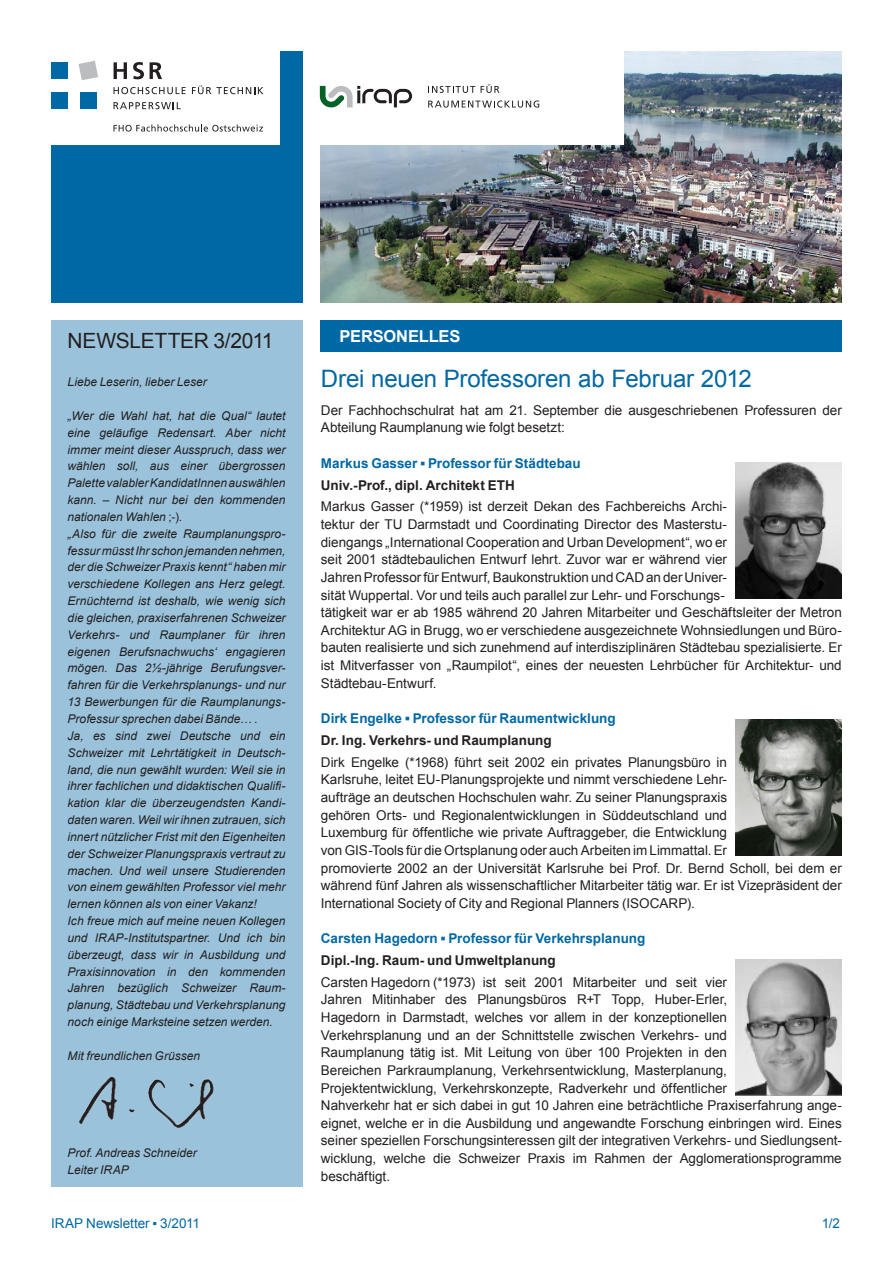
<style>
.page{position:relative;width:893px;height:1263px;background:#fff}
.page>*{position:absolute;margin:0;border:0;box-sizing:border-box;transform-origin:0 0}
.Überschrift_1{font:24px "Arial";letter-spacing:-.005em;color:#0068a5}
.Überschrift_2{font:21px "Arial";letter-spacing:-.015em;color:#231f20}
.t1{font:700 16.5px "Arial";letter-spacing:-.015em;color:#fff}
.Lauftext{font:13.5px/17.7px "Arial";letter-spacing:-.005em;color:#231f20;text-align:justify}
.Einleitung{font:700 13.5px "Arial";letter-spacing:.005em;color:#0068a5}
.Einleitung-2{font:700 13.5px "Arial";color:#231f20}
.Fusszeile{font:13.5px "Arial";color:#0068a5}
.Editorial{font:italic 12px/16.8px "Arial";color:#231f20;text-align:justify}
.s1{font-style:normal}
</style>
<div class="page">
<img style="left:321px;top:51px;width:521px;height:251px">
<div style="left:51px;top:51px;width:251px;height:251px;background:#0068a5"></div>
<div style="left:6px;top:49px;width:274px;height:96px;background:#fff"></div>
<div style="left:51px;top:62px;width:17px;height:17px;background:#0068a5"></div>
<div style="left:51px;top:92px;width:17px;height:17px;background:#0068a5"></div>
<div style="left:80px;top:92px;width:17px;height:17px;background:#0068a5"></div>
<svg style="left:79px;top:61px;width:19px;height:19px"></svg>
<svg style="left:113px;top:124px;width:150px;height:8px"></svg>
<svg style="left:114px;top:62px;width:13px;height:17px"></svg>
<svg style="left:133px;top:62px;width:11px;height:17px"></svg>
<svg style="left:150px;top:62px;width:12px;height:17px"></svg>
<svg style="left:114px;top:87px;width:72px;height:7px"></svg>
<svg style="left:192px;top:85px;width:71px;height:9px"></svg>
<svg style="left:114px;top:102px;width:67px;height:7px"></svg>
<div style="left:320px;top:49px;width:303px;height:96px;background:#fff"></div>
<svg style="left:428px;top:86px;width:47px;height:7px"></svg>
<svg style="left:481px;top:84px;width:18px;height:9px"></svg>
<svg style="left:428px;top:100px;width:111px;height:8px"></svg>
<svg style="left:320px;top:85px;width:92px;height:23px"></svg>
<div style="left:51px;top:320px;width:251px;height:866px;background:#9ac3db"></div>
<img style="left:78px;top:1076px;width:136px;height:52px">
<div style="left:321px;top:320px;width:521px;height:32px;background:#0068a5"></div>
<img style="left:735px;top:462px;width:107px;height:136px">
<img style="left:735px;top:720px;width:107px;height:136px">
<img style="left:735px;top:959px;width:107px;height:136px">
<p class="Überschrift_2" style="left:68px;top:327px;width:208px">NEWSLETTER 3/2011</p>
<p class="Editorial" style="left:68px;top:374px;width:141px">Liebe Leserin, lieber Leser</p>
<p class="Editorial" style="left:68px;top:407px;width:219px">„Wer die Wahl hat, hat die Qual“ lautet eine geläufige Redensart. Aber nicht immer meint dieser Ausspruch, dass wer wählen soll, aus einer übergrossen Palette valabler KandidatInnen auswählen kann. – Nicht nur bei den kommenden nationalen Wahlen <span class="s1">;-)</span>.</p>
<p class="Editorial" style="left:68px;top:525px;width:219px">„Also für die zweite Raumplanungspro&shy;fessur müsst Ihr schon jemanden nehmen, der die Schweizer Praxis kennt“ haben mir verschiedene Kollegen ans Herz gelegt.<br>Ernüchternd ist deshalb, wie wenig sich die gleichen, praxiserfahrenen Schweizer Verkehrs- und Raumplaner für ihren eigenen Berufsnachwuchs‘ engagieren mögen. Das 2½-jährige Berufungsver&shy;fahren für die Verkehrsplanungs- und nur 13 Bewerbungen für die Raumplanungs-Professur sprechen dabei Bände… .</p>
<p class="Editorial" style="left:68px;top:727px;width:220px">Ja, es sind zwei Deutsche und ein Schweizer mit Lehrtätigkeit in Deutsch&shy;land, die nun gewählt wurden: Weil sie in ihrer fachlichen und didaktischen Qualifi&shy;kation klar die überzeugendsten Kandi&shy;daten waren. Weil wir ihnen zutrauen, sich innert nützlicher Frist mit den Eigenheiten der Schweizer Planungspraxis vertraut zu machen. Und weil unsere Studierenden von einem gewählten Professor viel mehr lernen können als von einer Vakanz!</p>
<p class="Editorial" style="left:68px;top:913px;width:219px">Ich freue mich auf meine neuen Kollegen und IRAP-Institutspartner. Und ich bin überzeugt, dass wir in Ausbildung und Praxisinnovation in den kommenden Jahren bezüglich Schweizer Raum&shy;planung, Städtebau und Verkehrsplanung noch einige Marksteine setzen werden.</p>
<p class="Editorial" style="left:68px;top:1047px;width:134px">Mit freundlichen Grüssen</p>
<p class="Editorial" style="left:68px;top:1144px;width:131px">Prof. Andreas Schneider</p>
<p class="Editorial" style="left:68px;top:1161px;width:63px">Leiter IRAP</p>
<p class="t1" style="left:340px;top:325px;width:122px">PERSONELLES</p>
<p class="Überschrift_1" style="left:321px;top:363px;width:432px">Drei neuen Professoren ab Februar 2012</p>
<p class="Lauftext" style="left:321px;top:401px;width:522px">Der Fachhochschulrat hat am 21. September die ausgeschriebenen Professuren der<br>Abteilung Raumplanung wie folgt besetzt:</p>
<p class="Einleitung" style="left:321px;top:454px;width:261px">Markus Gasser ▪ Professor für Städtebau</p>
<p class="Einleitung-2" style="left:321px;top:476px;width:195px">Univ.-Prof., dipl. Architekt ETH</p>
<p class="Lauftext" style="left:321px;top:498px;width:408px">Markus Gasser (*1959) ist derzeit Dekan des Fachbereichs Archi&shy;tektur der TU Darmstadt und Coordinating Director des Masterstu&shy;diengangs „International Cooperation and Urban Development“, wo er seit 2001 städtebaulichen Entwurf lehrt. Zuvor war er während vier Jahren Professor für Entwurf, Baukonstruktion und CAD an der Univer&shy;sität Wuppertal. Vor und teils auch parallel zur Lehr- und Forschungs-</p>
<p class="Lauftext" style="left:321px;top:604px;width:523px">tätigkeit war er ab 1985 während 20 Jahren Mitarbeiter und Geschäftsleiter der Metron Architektur AG in Brugg, wo er verschiedene ausgezeichnete Wohnsiedlungen und Büro&shy;bauten realisierte und sich zunehmend auf interdisziplinären Städtebau spezialisierte. Er ist Mitverfasser von „Raumpilot“, eines der neuesten Lehrbücher für Architektur- und Städtebau-Entwurf.</p>
<p class="Einleitung" style="left:321px;top:709px;width:296px">Dirk Engelke ▪ Professor für Raumentwicklung</p>
<p class="Einleitung-2" style="left:321px;top:731px;width:232px">Dr. Ing. Verkehrs- und Raumplanung</p>
<p class="Lauftext" style="left:321px;top:753px;width:408px">Dirk Engelke (*1968) führt seit 2002 ein privates Planungsbüro in Karlsruhe, leitet EU-Planungsprojekte und nimmt verschiedene Lehr&shy;aufträge an deutschen Hochschulen wahr. Zu seiner Planungspraxis gehören Orts- und Regionalentwicklungen in Süddeutschland und Luxemburg für öffentliche wie private Auftraggeber, die Entwicklung von GIS-Tools für die Ortsplanung oder auch Arbeiten im Limmattal. Er</p>
<p class="Lauftext" style="left:321px;top:859px;width:522px">promovierte 2002 an der Universität Karlsruhe bei Prof. Dr. Bernd Scholl, bei dem er während fünf Jahren als wissenschaftlicher Mitarbeiter tätig war. Er ist Vizepräsident der International Society of City and Regional Planners (ISOCARP).</p>
<p class="Einleitung" style="left:321px;top:929px;width:326px">Carsten Hagedorn ▪ Professor für Verkehrsplanung</p>
<p class="Einleitung-2" style="left:321px;top:951px;width:236px">Dipl.-Ing. Raum- und Umweltplanung</p>
<p class="Lauftext" style="left:321px;top:973px;width:408px">Carsten Hagedorn (*1973) ist seit 2001 Mitarbeiter und seit vier Jahren Mitinhaber des Planungsbüros R+T Topp, Huber-Erler, Hagedorn in Darmstadt, welches vor allem in der konzeptionellen Verkehrsplanung und an der Schnittstelle zwischen Verkehrs- und Raumplanung tätig ist. Mit Leitung von über 100 Projekten in den Bereichen Parkraumplanung, Verkehrsentwicklung, Masterplanung, Projektentwicklung, Verkehrskonzepte, Radverkehr und öffentlicher</p>
<p class="Lauftext" style="left:321px;top:1097px;width:523px">Nahverkehr hat er sich dabei in gut 10 Jahren eine beträchtliche Praxiserfahrung ange&shy;eignet, welche er in die Ausbildung und angewandte Forschung einbringen wird. Eines seiner speziellen Forschungsinteressen gilt der integrativen Verkehrs- und Siedlungsent&shy;wicklung, welche die Schweizer Praxis im Rahmen der Agglomerationsprogramme beschäftigt.</p>
<p class="Fusszeile" style="left:51px;top:1214px;width:150px">IRAP Newsletter ▪ 3/2011</p>
<p class="Fusszeile" style="left:822px;top:1214px;width:20px">1/2</p>
</div>
